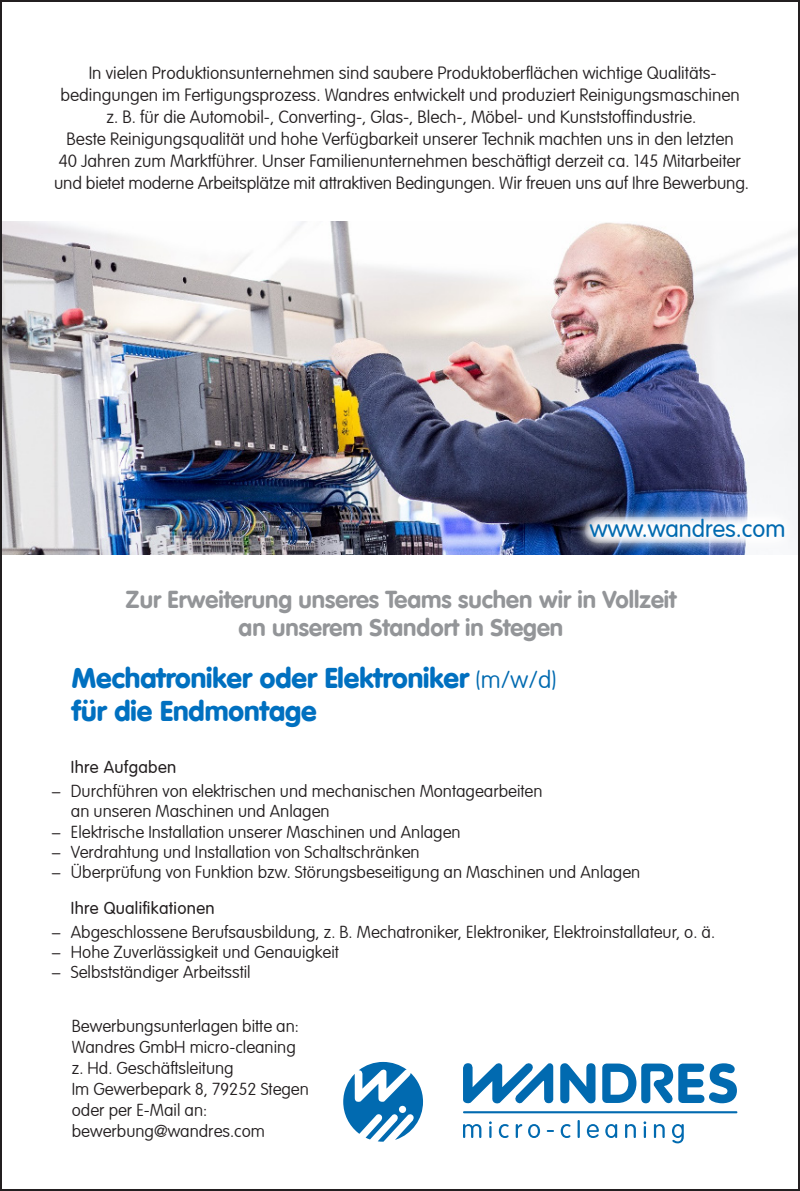
<style>
.page{position:relative;width:800px;height:1191px;background:#fff}
.page>*{position:absolute;margin:0;border:0;box-sizing:border-box;transform-origin:0 0}
.t1{font:900 28px "VAG Rounded Std";color:#0070c0}
.t2{font:700 24px "VAG Rounded Std";color:#939598}
.t3{font:300 24px "VAG Rounded Std";color:#016ab0}
.t4{font:100 17.4px "VAG Rounded Std";color:#231f20}
.t5{font:100 17px "VAG Rounded Std";color:#231f20}
.t6{font:300 17px "VAG Rounded Std";letter-spacing:.02em;color:#231f20}
.s1{font-weight:100;font-size:24px;color:#016ab0}
</style>
<div class="page">
<hr style="left:463px;top:1111px;width:274px;height:2px;background:#016ab0">
<svg style="left:463px;top:1063px;width:90px;height:41px"></svg>
<svg style="left:560px;top:1063px;width:35px;height:40px"></svg>
<svg style="left:602px;top:1063px;width:134px;height:41px"></svg>
<svg style="left:463px;top:1124px;width:18px;height:14px"></svg>
<svg style="left:489px;top:1121px;width:2px;height:17px"></svg>
<svg style="left:498px;top:1124px;width:10px;height:14px"></svg>
<svg style="left:515px;top:1124px;width:7px;height:14px"></svg>
<svg style="left:528px;top:1124px;width:12px;height:14px"></svg>
<svg style="left:546px;top:1130px;width:8px;height:2px"></svg>
<svg style="left:560px;top:1124px;width:10px;height:14px"></svg>
<svg style="left:577px;top:1120px;width:2px;height:18px"></svg>
<svg style="left:586px;top:1124px;width:12px;height:14px"></svg>
<svg style="left:605px;top:1124px;width:12px;height:14px"></svg>
<svg style="left:625px;top:1124px;width:10px;height:14px"></svg>
<svg style="left:643px;top:1121px;width:3px;height:17px"></svg>
<svg style="left:653px;top:1124px;width:11px;height:14px"></svg>
<svg style="left:672px;top:1124px;width:11px;height:19px"></svg>
<svg style="left:343px;top:1062px;width:80px;height:79px"></svg>
<img style="left:3px;top:221px;width:793px;height:333px">
<div style="left:574px;top:506px;width:223px;height:47px;background:#fff;opacity:.75"></div>
<div style="left:578px;top:508px;width:217px;height:42px;background:#fff;opacity:.75"></div>
<p class="t4" style="left:89px;top:62px;width:629px">In vielen Produktionsunternehmen sind saubere Produktoberflächen wichtige Qualitäts-</p>
<p class="t4" style="left:60px;top:84px;width:680px">bedingungen im Fertigungsprozess. Wandres entwickelt und produziert Reinigungsmaschinen</p>
<p class="t4" style="left:106px;top:106px;width:591px">z. B. für die Automobil-, Converting-, Glas-, Blech-, Möbel- und Kunststoffindustrie.</p>
<p class="t4" style="left:67px;top:128px;width:668px">Beste Reinigungsqualität und hohe Verfügbarkeit unserer Technik machten uns in den letzten</p>
<p class="t4" style="left:58px;top:150px;width:684px">40 Jahren zum Marktführer. Unser Familienunternehmen beschäftigt derzeit ca. 145 Mitarbeiter</p>
<p class="t4" style="left:54px;top:172px;width:696px">und bietet moderne Arbeitsplätze mit attraktiven Bedingungen. Wir freuen uns auf Ihre Bewerbung.</p>
<p class="t3" style="left:589px;top:515px;width:197px">www.wandres.com</p>
<p class="t2" style="left:126px;top:585px;width:552px">Zur Erweiterung unseres Teams suchen wir in Vollzeit</p>
<p class="t2" style="left:238px;top:613px;width:326px">an unserem Standort in Stegen</p>
<p class="t1" style="left:72px;top:661px;width:486px">Mechatroniker oder Elektroniker <span class="s1">(m/w/d)</span></p>
<p class="t1" style="left:72px;top:694px;width:246px">für die Endmontage</p>
<p class="t6" style="left:71px;top:758px;width:107px">Ihre Aufgaben</p>
<p class="t5" style="left:51px;top:782px;width:493px">− Durchführen von elektrischen und mechanischen Montagearbeiten</p>
<p class="t5" style="left:71px;top:802px;width:260px">an unseren Maschinen und Anlagen</p>
<p class="t5" style="left:51px;top:822px;width:411px">− Elektrische Installation unserer Maschinen und Anlagen</p>
<p class="t5" style="left:51px;top:842px;width:370px">− Verdrahtung und Installation von Schaltschränken</p>
<p class="t5" style="left:51px;top:862px;width:590px">− Überprüfung von Funktion bzw. Störungsbeseitigung an Maschinen und Anlagen</p>
<p class="t6" style="left:71px;top:898px;width:145px">Ihre Qualifikationen</p>
<p class="t5" style="left:51px;top:922px;width:665px">− Abgeschlossene Berufsausbildung, z. B. Mechatroniker, Elektroniker, Elektroinstallateur, o. ä.</p>
<p class="t5" style="left:51px;top:942px;width:289px">− Hohe Zuverlässigkeit und Genauigkeit</p>
<p class="t5" style="left:51px;top:962px;width:201px">− Selbstständiger Arbeitsstil</p>
<p class="t5" style="left:72px;top:1016px;width:228px">Bewerbungsunterlagen bitte an:</p>
<p class="t5" style="left:72px;top:1037px;width:225px">Wandres GmbH micro-cleaning</p>
<p class="t5" style="left:72px;top:1058px;width:163px">z. Hd. Geschäftsleitung</p>
<p class="t5" style="left:72px;top:1079px;width:238px">Im Gewerbepark 8, 79252 Stegen</p>
<p class="t5" style="left:72px;top:1100px;width:137px">oder per E-Mail an:</p>
<p class="t5" style="left:72px;top:1121px;width:194px">bewerbung@wandres.com</p>
</div>
